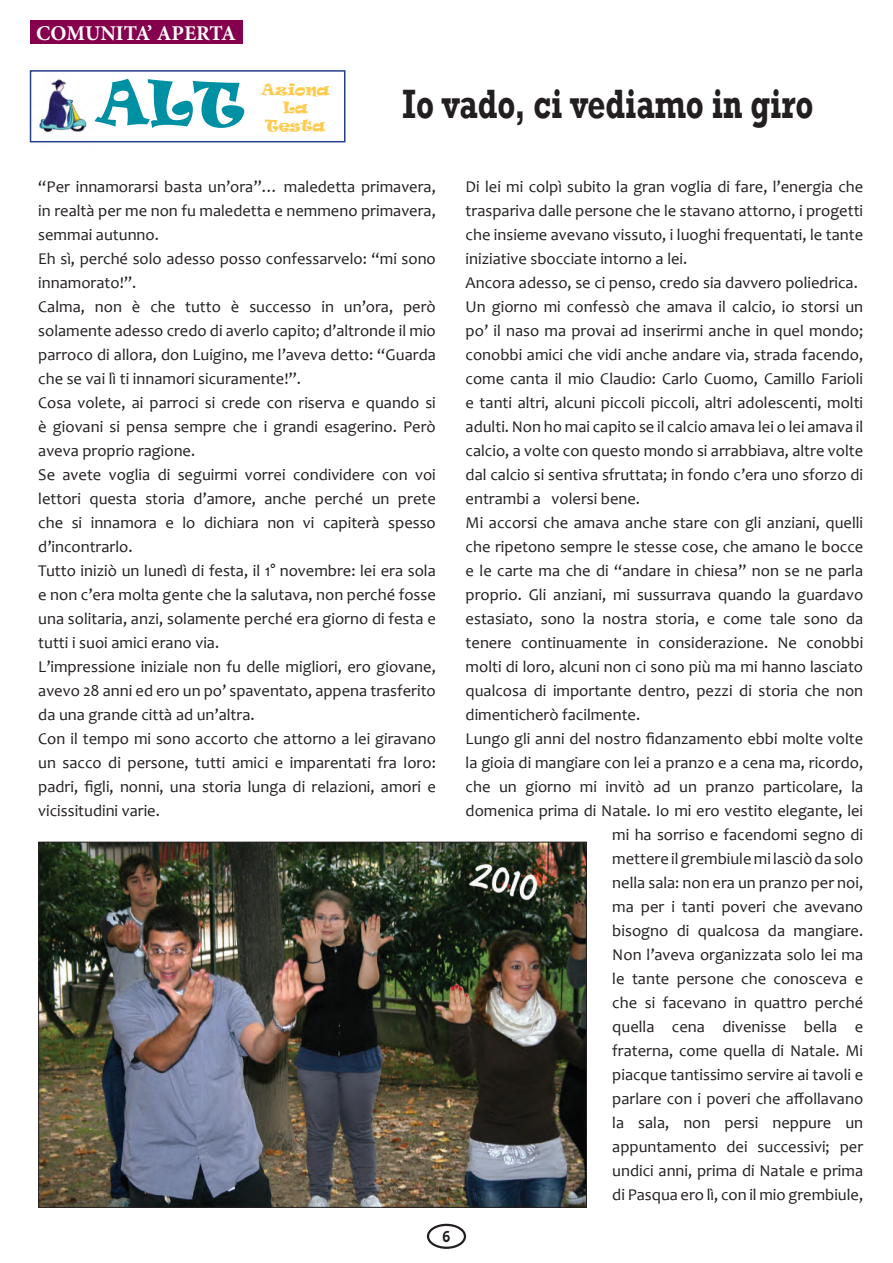
<style>
.page{position:relative;width:893px;height:1263px;background:#fff}
.page>*{position:absolute;margin:0;border:0;box-sizing:border-box;transform-origin:0 0}
.t1{font:57px "Ravie";color:#0090a4}
.t2{font:700 42px "Rockwell";color:#231f20;scale:.75 1}
.t3{font:700 21px "Minion Pro";color:#fff}
.t4{font:16.5px/24px "Candara";color:#231f20}
.t5{font:15px/18px "Ravie";color:#fecb4e;text-align:center}
.t6{font:13.5px "Hobo Std";color:#231f20}
</style>
<div class="page">
<div style="left:427px;top:1224px;width:39px;height:25px;border:2px solid #231f20;border-radius:50%"></div>
<div style="left:30px;top:21px;width:212px;height:23px;background:#85004d"></div>
<img style="left:29px;top:70px;width:97px;height:73px">
<div style="left:30px;top:70px;width:315px;height:72px;border:2px solid #253f8e"></div>
<img style="left:40px;top:844px;width:545px;height:362px">
<p class="t3" style="left:36px;top:18px;width:201px">COMUNITA’ APERTA</p>
<h1 class="t1" style="left:96px;top:64px;width:150px">ALT</h1>
<p class="t5" style="left:261px;top:80px;width:70px">Aziona<br>La<br>Testa</p>
<h2 class="t2" style="left:403px;top:79px;width:549px">Io vado, ci vediamo in giro</h2>
<p class="t4" style="left:38px;top:174px;width:399px">“Per innamorarsi basta un’ora”… maledetta primavera, in realtà per me non fu maledetta e nemmeno primavera, semmai autunno.<br>Eh sì, perché solo adesso posso confessarvelo: “mi sono innamorato!”.<br>Calma, non è che tutto è successo in un’ora, però solamente adesso credo di averlo capito; d’altronde il mio parroco di allora, don Luigino, me l’aveva detto: “Guarda che se vai lì ti innamori sicuramente!”.<br>Cosa volete, ai parroci si crede con riserva e quando si è giovani si pensa sempre che i grandi esagerino. Però aveva proprio ragione.<br>Se avete voglia di seguirmi vorrei condividere con voi lettori questa storia d’amore, anche perché un prete che si innamora e lo dichiara non vi capiterà spesso d’incontrarlo.<br>Tutto iniziò un lunedì di festa, il 1° novembre: lei era sola e non c’era molta gente che la salutava, non perché fosse una solitaria, anzi, solamente perché era giorno di festa e tutti i suoi amici erano via.<br>L’impressione iniziale non fu delle migliori, ero giovane, avevo 28 anni ed ero un po’ spaventato, appena trasferito da una grande città ad un’altra.<br>Con il tempo mi sono accorto che attorno a lei giravano un sacco di persone, tutti amici e imparentati fra loro: padri, figli, nonni, una storia lunga di relazioni, amori e vicissitudini varie.</p>
<p class="t4" style="left:466px;top:174px;width:399px">Di lei mi colpì subito la gran voglia di fare, l’energia che</p>
<p class="t4" style="left:466px;top:198px;width:399px">traspariva dalle persone che le stavano attorno, i progetti</p>
<p class="t4" style="left:466px;top:222px;width:399px">che insieme avevano vissuto, i luoghi frequentati, le tante</p>
<p class="t4" style="left:466px;top:246px;width:223px">iniziative sbocciate intorno a lei.</p>
<p class="t4" style="left:466px;top:270px;width:394px">Ancora adesso, se ci penso, credo sia davvero poliedrica.</p>
<p class="t4" style="left:466px;top:294px;width:399px">Un giorno mi confessò che amava il calcio, io storsi un</p>
<p class="t4" style="left:466px;top:318px;width:399px">po’ il naso ma provai ad inserirmi anche in quel mondo;</p>
<p class="t4" style="left:466px;top:342px;width:399px">conobbi amici che vidi anche andare via, strada facendo,</p>
<p class="t4" style="left:466px;top:366px;width:399px">come canta il mio Claudio: Carlo Cuomo, Camillo Farioli</p>
<p class="t4" style="left:466px;top:390px;width:399px">e tanti altri, alcuni piccoli piccoli, altri adolescenti, molti</p>
<p class="t4" style="left:466px;top:414px;width:399px">adulti. Non ho mai capito se il calcio amava lei o lei amava il</p>
<p class="t4" style="left:466px;top:438px;width:399px">calcio, a volte con questo mondo si arrabbiava, altre volte</p>
<p class="t4" style="left:466px;top:462px;width:399px">dal calcio si sentiva sfruttata; in fondo c’era uno sforzo di</p>
<p class="t4" style="left:466px;top:486px;width:176px">entrambi a volersi bene.</p>
<p class="t4" style="left:466px;top:510px;width:399px">Mi accorsi che amava anche stare con gli anziani, quelli</p>
<p class="t4" style="left:466px;top:534px;width:399px">che ripetono sempre le stesse cose, che amano le bocce</p>
<p class="t4" style="left:466px;top:558px;width:399px">e le carte ma che di “andare in chiesa” non se ne parla</p>
<p class="t4" style="left:466px;top:582px;width:399px">proprio. Gli anziani, mi sussurrava quando la guardavo</p>
<p class="t4" style="left:466px;top:606px;width:399px">estasiato, sono la nostra storia, e come tale sono da</p>
<p class="t4" style="left:466px;top:630px;width:399px">tenere continuamente in considerazione. Ne conobbi</p>
<p class="t4" style="left:466px;top:654px;width:399px">molti di loro, alcuni non ci sono più ma mi hanno lasciato</p>
<p class="t4" style="left:466px;top:678px;width:399px">qualcosa di importante dentro, pezzi di storia che non</p>
<p class="t4" style="left:466px;top:702px;width:176px">dimenticherò facilmente.</p>
<p class="t4" style="left:466px;top:726px;width:399px">Lungo gli anni del nostro fidanzamento ebbi molte volte</p>
<p class="t4" style="left:466px;top:750px;width:399px">la gioia di mangiare con lei a pranzo e a cena ma, ricordo,</p>
<p class="t4" style="left:466px;top:774px;width:399px">che un giorno mi invitò ad un pranzo particolare, la</p>
<p class="t4" style="left:466px;top:798px;width:399px">domenica prima di Natale. Io mi ero vestito elegante, lei</p>
<p class="t4" style="left:612px;top:822px;width:252px">mi ha sorriso e facendomi segno di</p>
<p class="t4" style="left:612px;top:846px;width:252px">mettere il grembiule mi lasciò da solo</p>
<p class="t4" style="left:612px;top:870px;width:252px">nella sala: non era un pranzo per noi,</p>
<p class="t4" style="left:612px;top:894px;width:252px">ma per i tanti poveri che avevano</p>
<p class="t4" style="left:612px;top:918px;width:252px">bisogno di qualcosa da mangiare.</p>
<p class="t4" style="left:612px;top:942px;width:252px">Non l’aveva organizzata solo lei ma</p>
<p class="t4" style="left:612px;top:966px;width:252px">le tante persone che conosceva e</p>
<p class="t4" style="left:612px;top:990px;width:252px">che si facevano in quattro perché</p>
<p class="t4" style="left:612px;top:1014px;width:252px">quella cena divenisse bella e</p>
<p class="t4" style="left:612px;top:1038px;width:252px">fraterna, come quella di Natale. Mi</p>
<p class="t4" style="left:612px;top:1063px;width:252px">piacque tantissimo servire ai tavoli e</p>
<p class="t4" style="left:612px;top:1087px;width:252px">parlare con i poveri che affollavano</p>
<p class="t4" style="left:612px;top:1111px;width:252px">la sala, non persi neppure un</p>
<p class="t4" style="left:612px;top:1135px;width:252px">appuntamento dei successivi; per</p>
<p class="t4" style="left:612px;top:1159px;width:252px">undici anni, prima di Natale e prima</p>
<p class="t4" style="left:612px;top:1183px;width:252px">di Pasqua ero lì, con il mio grembiule,</p>
<p class="t6" style="left:443px;top:1227px;width:9px">6</p>
</div>
